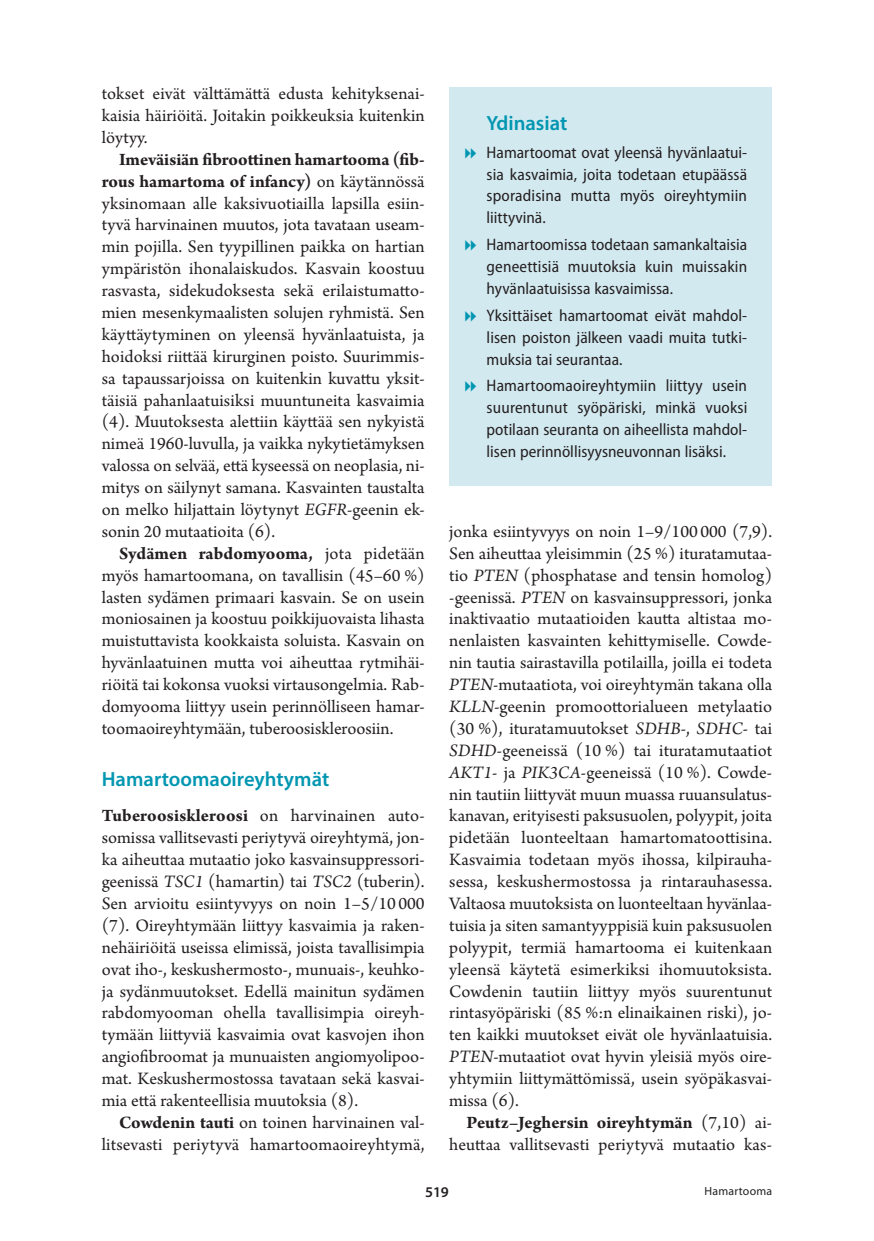
<style>
.page{position:relative;width:874px;height:1241px;background:#fff}
.page>*{position:absolute;margin:0;border:0;box-sizing:border-box;transform-origin:0 0}
.v1{font:600 20.65px "Myriad Pro";color:#0096b1}
.ydinasiat_otsikko_tu{font:600 20.65px "Myriad Pro";color:#0096b1}
.l_ei_sis{font:18.38px/21.9px "Arno Pro";color:#231f20;text-align:justify}
.t1{font:semi-condensed 16.62px/21.9px "Myriad Pro";color:#231f20;text-align:justify}
.t2{font:600 14.88px "Myriad Pro";color:#231f20}
.Ala{font:11.9px "Myriad Pro";letter-spacing:.02em;color:#231f20}
.s1{font-weight:700}
.s2{font-style:italic}
</style>
<div class="page">
<div style="left:448px;top:87px;width:323px;height:398px;background:#d3e9f0"></div>
<p class="l_ei_sis" style="left:102px;top:84px;width:324px">tokset eivät välttämättä edusta kehityksenai&shy;kaisia häiriöitä. Joitakin poikkeuksia kuitenkin löytyy.</p>
<p class="l_ei_sis" style="left:102px;top:149px;width:324px;text-indent:17px"><span class="s1">Imeväisiän fibroottinen hamartooma (fib&shy;rous hamartoma of infancy)</span> on käytännössä yksinomaan alle kaksivuotiailla lapsilla esiin&shy;tyvä harvinainen muutos, jota tavataan useam&shy;min pojilla. Sen tyypillinen paikka on hartian ympäristön ihonalaiskudos. Kasvain koostuu rasvasta, sidekudoksesta sekä erilaistumatto&shy;mien mesenkymaalisten solujen ryhmistä. Sen käyttäytyminen on yleensä hyvänlaatuista, ja hoidoksi riittää kirurginen poisto. Suurimmis&shy;sa tapaussarjoissa on kuitenkin kuvattu yksit&shy;täisiä pahanlaatuisiksi muuntuneita kasvaimia (4). Muutoksesta alettiin käyttää sen nykyistä nimeä 1960-luvulla, ja vaikka nykytietämyksen valossa on selvää, että kyseessä on neoplasia, ni&shy;mitys on säilynyt samana. Kasvainten taustalta on melko hiljattain löytynyt <span class="s2">EGFR</span>-geenin ek&shy;sonin 20 mutaatioita (6).</p>
<p class="l_ei_sis" style="left:102px;top:543px;width:324px;text-indent:17px"><span class="s1">Sydämen rabdomyooma,</span> jota pidetään myös hamartoomana, on tavallisin (45–60 %) lasten sydämen primaari kasvain. Se on usein moniosainen ja koostuu poikkijuovaista lihasta muistuttavista kookkaista soluista. Kasvain on hyvänlaatuinen mutta voi aiheuttaa rytmihäi&shy;riöitä tai kokonsa vuoksi virtausongelmia. Rab&shy;domyooma liittyy usein perinnölliseen hamar&shy;toomaoireyhtymään, tuberoosiskleroosiin.</p>
<p class="v1" style="left:102px;top:766px;width:229px">Hamartoomaoireyhtymät</p>
<p class="l_ei_sis" style="left:102px;top:805px;width:324px"><span class="s1">Tuberoosiskleroosi</span> on harvinainen auto&shy;somissa vallitsevasti periytyvä oireyhtymä, jon&shy;ka aiheuttaa mutaatio joko kasvainsuppressori&shy;geenissä <span class="s2">TSC1</span> (hamartin) tai <span class="s2">TSC2</span> (tuberin).<br>Sen arvioitu esiintyvyys on noin 1–5/10 000 (7). Oireyhtymään liittyy kasvaimia ja raken&shy;nehäiriöitä useissa elimissä, joista tavallisimpia ovat iho-, keskushermosto-, munuais-, keuhko&shy;ja sydänmuutokset. Edellä mainitun sydämen rabdomyooman ohella tavallisimpia oireyh&shy;tymään liittyviä kasvaimia ovat kasvojen ihon angiofibroomat ja munuaisten angiomyolipoo&shy;mat. Keskushermostossa tavataan sekä kasvai&shy;mia että rakenteellisia muutoksia (8).</p>
<p class="l_ei_sis" style="left:102px;top:1112px;width:324px;text-align:right"><span class="s1">Cowdenin tauti</span> on toinen harvinainen val&shy;litsevasti periytyvä hamartoomaoireyhtymä,</p>
<p class="ydinasiat_otsikko_tu" style="left:486px;top:109px;width:82px">Ydinasiat</p>
<p class="t1" style="left:486px;top:141px;width:262px">Hamartoomat ovat yleensä hyvänlaatui&shy;sia kasvaimia, joita todetaan etupäässä sporadisina mutta myös oireyhtymiin liittyvinä.</p>
<p class="t1" style="left:486px;top:233px;width:262px">Hamartoomissa todetaan samankaltaisia geneettisiä muutoksia kuin muissakin hyvänlaatuisissa kasvaimissa.</p>
<p class="t1" style="left:486px;top:304px;width:262px">Yksittäiset hamartoomat eivät mahdol&shy;lisen poiston jälkeen vaadi muita tutki&shy;muksia tai seurantaa.</p>
<p class="t1" style="left:486px;top:374px;width:262px">Hamartoomaoireyhtymiin liittyy usein suurentunut syöpäriski, minkä vuoksi potilaan seuranta on aiheellista mahdol&shy;lisen perinnöllisyysneuvonnan lisäksi.</p>
<p class="l_ei_sis" style="left:449px;top:521px;width:324px">jonka esiintyvyys on noin 1–9/100 000 (7,9).<br>Sen aiheuttaa yleisimmin (25 %) ituratamutaa&shy;tio <span class="s2">PTEN</span> (phosphatase and tensin homolog) ‑geenissä. <span class="s2">PTEN</span> on kasvainsuppressori, jonka inaktivaatio mutaatioiden kautta altistaa mo&shy;nenlaisten kasvainten kehittymiselle. Cowde&shy;nin tautia sairastavilla potilailla, joilla ei todeta <span class="s2">PTEN</span>-mutaatiota, voi oireyhtymän takana olla <span class="s2">KLLN-</span>geenin promoottorialueen metylaatio (30 %), ituratamuutokset <span class="s2">SDHB</span>-, <span class="s2">SDHC</span>- tai <span class="s2">SDHD</span>-geeneissä (10 %) tai ituratamutaatiot <span class="s2">AKT1</span>- ja <span class="s2">PIK3CA</span>-geeneissä (10 %). Cowde&shy;nin tautiin liittyvät muun muassa ruuansulatus&shy;kanavan, erityisesti paksusuolen, polyypit, joita pidetään luonteeltaan hamartomatoottisina.<br>Kasvaimia todetaan myös ihossa, kilpirauha&shy;sessa, keskushermostossa ja rintarauhasessa.<br>Valtaosa muutoksista on luonteeltaan hyvänlaa&shy;tuisia ja siten samantyyppisiä kuin paksusuolen polyypit, termiä hamartooma ei kuitenkaan yleensä käytetä esimerkiksi ihomuutoksista.<br>Cowdenin tautiin liittyy myös suurentunut rintasyöpäriski (85 %:n elinaikainen riski), jo&shy;ten kaikki muutokset eivät ole hyvänlaatuisia.<br><span class="s2">PTEN</span>-mutaatiot ovat hyvin yleisiä myös oire&shy;yhtymiin liittymättömissä, usein syöpäkasvai&shy;missa (6).</p>
<p class="l_ei_sis" style="left:449px;top:1112px;width:324px;text-align:right"><span class="s1">Peutz–Jeghersin oireyhtymän</span> (7,10) ai&shy;heut-taa vallitsevasti periytyvä mutaatio kas-</p>
<p class="t2" style="left:425px;top:1182px;width:25px">519</p>
<p class="Ala" style="left:704px;top:1183px;width:69px">Hamartooma</p>
</div>
